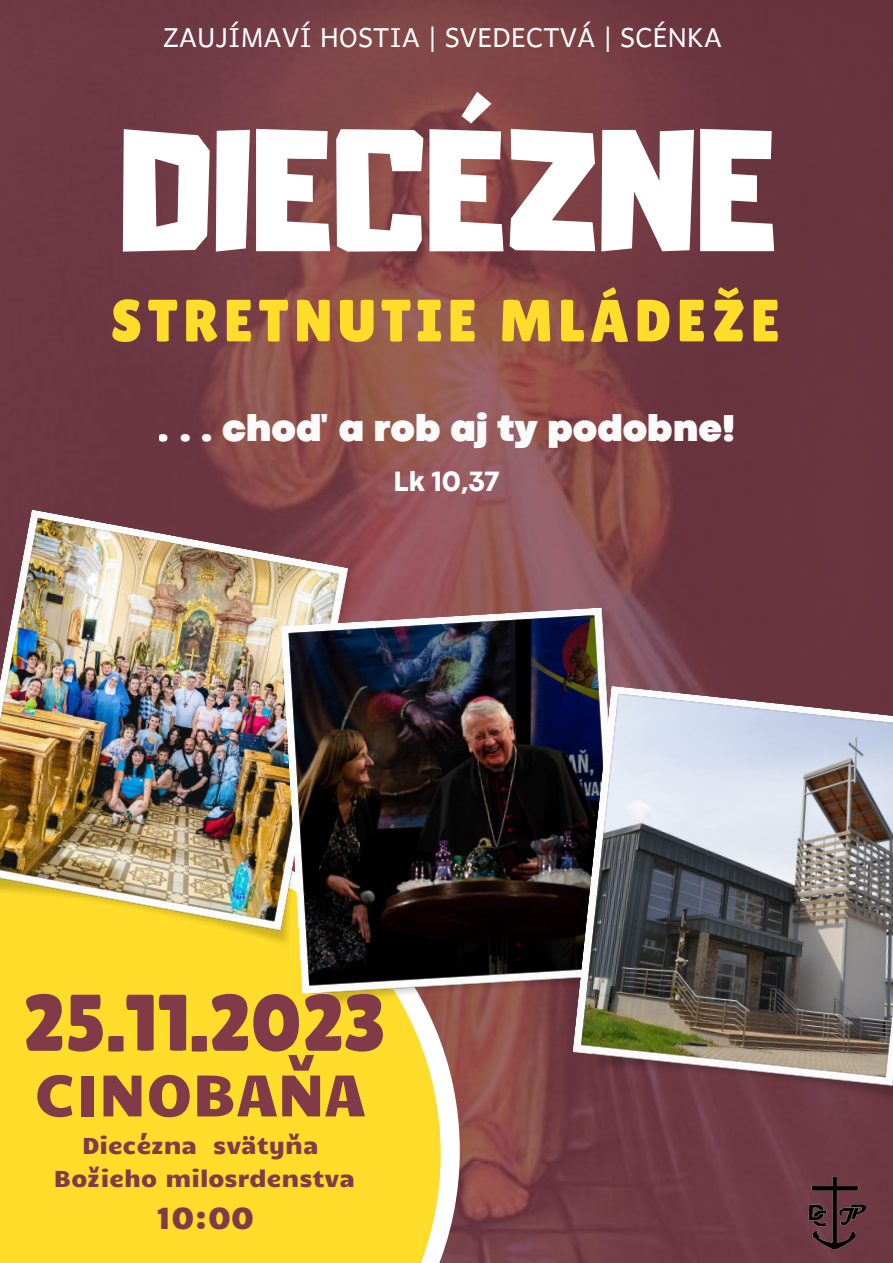
<style>
.page{position:relative;width:893px;height:1263px;background:#fff}
.page>*{position:absolute;margin:0;border:0;box-sizing:border-box;transform-origin:0 0}
.t1{font:152.85px "Adumu";color:#fff}
.t2{font:80.1px "Lilita One";color:#803a48}
.t3{font:59.47px "Lilita One";letter-spacing:.095em;color:#ffdd2a}
.t4{font:59.1px "Candal";color:#803a48}
.t5{font:900 39.15px "Codec Pro";color:#fff}
.t6{font:35.4px "Harmattan";color:#fff}
.t7{font:30.83px "Candal";color:#803a48}
.t8{font:800 29.17px "Codec Pro";color:#fff}
.t9{font:23.33px "Candal";color:#803a48}
</style>
<div class="page">
<img style="left:0;top:0;width:893px;height:1263px">
<svg style="left:441px;top:1014px;width:19px;height:249px"></svg>
<div style="left:0;top:844px;width:441px;height:419px;background:#ffdd2a"></div>
<img style="left:0;top:509px;width:362px;height:434px">
<img style="left:281px;top:607px;width:358px;height:407px">
<img style="left:570px;top:686px;width:323px;height:421px">
<img style="left:724px;top:1126px;width:169px;height:137px">
<p class="t6" style="left:163px;top:14px;width:560px">ZAUJÍMAVÍ HOSTIA | SVEDECTVÁ | SCÉNKA</p>
<p class="t1" style="left:120px;top:129px;width:659px">DIECÉZNE</p>
<p class="t3" style="left:111px;top:286px;width:671px">STRETNUTIE MLÁDEŽE</p>
<h3 class="t5" style="left:158px;top:414px;width:579px">. . . choď a rob aj ty podobne!</h3>
<p class="t8" style="left:393px;top:470px;width:108px">Lk 10,37</p>
<p class="t2" style="left:23px;top:977px;width:365px">25.11.2023</p>
<p class="t4" style="left:35px;top:1052px;width:332px">CINOBAŇA</p>
<p class="t9" style="left:82px;top:1129px;width:238px">Diecézna svätyňa</p>
<p class="t9" style="left:54px;top:1162px;width:302px">Božieho milosrdenstva</p>
<p class="t7" style="left:155px;top:1195px;width:101px">10:00</p>
</div>
